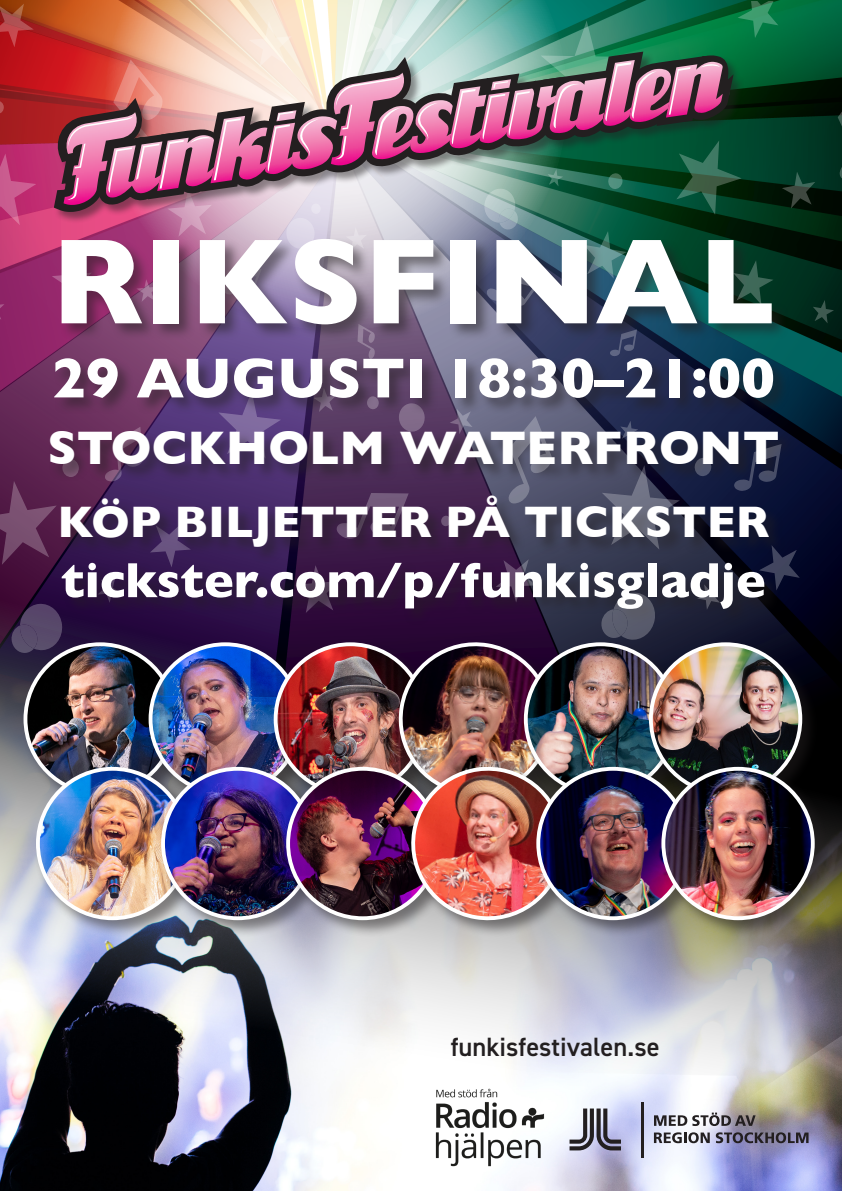
<style>
.page{position:relative;width:842px;height:1191px;background:#fff}
.page>*{position:absolute;margin:0;border:0;box-sizing:border-box;transform-origin:0 0}
.t1{font:700 123px "Gill Sans";color:#fff}
.t2{font:700 57px "Gill Sans";color:#fff}
.t3{font:700 50px "Gill Sans";color:#fff}
.t4{font:700 48px "Gill Sans";color:#fff}
.t5{font:700 45px "Gill Sans";color:#fff}
.t6{font:600 26.5px "DIN2014";color:#231f20}
</style>
<div class="page">
<img style="left:0;top:0;width:842px;height:660px">
<svg style="left:0;top:151px;width:40px;height:78px;background:#c53c7a"></svg>
<svg style="left:0;top:2px;width:35px;height:47px;background:#ac3126"></svg>
<svg style="left:0;top:295px;width:6px;height:26px"></svg>
<svg style="left:0;top:100px;width:4px;height:14px"></svg>
<svg style="left:0;top:441px;width:49px;height:125px;background:#602c55"></svg>
<svg style="left:10px;top:602px;width:54px;height:52px;background:#4a3658"></svg>
<img style="left:0;top:660px;width:842px;height:531px">
<div style="left:49px;top:237px;width:746px;height:389px;background:#231f20;opacity:.51"></div>
<svg style="left:569px;top:1108px;width:52px;height:42px"></svg>
<hr style="left:642px;top:1101px;width:2px;height:56px;background:#231f20">
<svg style="left:654px;top:1112px;width:102px;height:14px"></svg>
<svg style="left:654px;top:1132px;width:56px;height:11px"></svg>
<svg style="left:716px;top:1132px;width:92px;height:11px"></svg>
<img style="left:428px;top:1085px;width:120px;height:85px">
<svg style="left:494px;top:554px;width:47px;height:51px;background:#3d294a"></svg>
<svg style="left:756px;top:544px;width:48px;height:50px;background:#131733"></svg>
<svg style="left:695px;top:583px;width:27px;height:28px"></svg>
<svg style="left:448px;top:408px;width:27px;height:28px"></svg>
<svg style="left:618px;top:419px;width:21px;height:22px"></svg>
<svg style="left:594px;top:459px;width:91px;height:96px;background:#3f4157"></svg>
<svg style="left:733px;top:437px;width:49px;height:59px;background:#1f2643"></svg>
<svg style="left:500px;top:413px;width:59px;height:95px;background:#5f6177"></svg>
<svg style="left:693px;top:456px;width:20px;height:21px"></svg>
<svg style="left:599px;top:589px;width:59px;height:51px;background:#464859"></svg>
<svg style="left:440px;top:515px;width:11px;height:12px"></svg>
<img style="left:50px;top:1px;width:792px;height:359px">
<div style="left:22px;top:640px;width:172px;height:173px;background:#231f20;opacity:.5"></div>
<img style="left:25px;top:644px;width:150px;height:149px;border-radius:75px">
<div style="left:147px;top:640px;width:172px;height:173px;background:#231f20;opacity:.5"></div>
<img style="left:151px;top:644px;width:149px;height:149px;border-radius:75px">
<div style="left:272px;top:640px;width:172px;height:173px;background:#231f20;opacity:.5"></div>
<img style="left:276px;top:644px;width:149px;height:149px;border-radius:75px">
<img style="left:526px;top:644px;width:149px;height:149px;border-radius:75px">
<div style="left:647px;top:640px;width:173px;height:173px;background:#231f20;opacity:.5"></div>
<img style="left:651px;top:644px;width:149px;height:149px;border-radius:75px">
<div style="left:649px;top:642px;width:153px;height:153px;border:4px solid #fff;border-radius:50%"></div>
<div style="left:34px;top:765px;width:173px;height:172px;background:#231f20;opacity:.5"></div>
<img style="left:38px;top:769px;width:149px;height:149px;border-radius:75px">
<div style="left:36px;top:767px;width:153px;height:153px;border:4px solid #fff;border-radius:50%"></div>
<div style="left:159px;top:765px;width:173px;height:172px;background:#231f20;opacity:.5"></div>
<img style="left:163px;top:769px;width:149px;height:149px;border-radius:75px">
<div style="left:161px;top:767px;width:153px;height:153px;border:4px solid #fff;border-radius:50%"></div>
<div style="left:284px;top:765px;width:173px;height:172px;background:#231f20;opacity:.5"></div>
<img style="left:288px;top:769px;width:149px;height:149px;border-radius:75px">
<div style="left:286px;top:767px;width:153px;height:153px;border:4px solid #fff;border-radius:50%"></div>
<div style="left:409px;top:765px;width:173px;height:172px;background:#231f20;opacity:.5"></div>
<img style="left:390px;top:634px;width:183px;height:290px">
<div style="left:535px;top:765px;width:172px;height:172px;background:#231f20;opacity:.5"></div>
<img style="left:538px;top:769px;width:150px;height:149px;border-radius:75px">
<div style="left:536px;top:767px;width:154px;height:153px;border:4px solid #fff;border-radius:50%"></div>
<div style="left:660px;top:765px;width:172px;height:172px;background:#231f20;opacity:.5"></div>
<img style="left:663px;top:769px;width:150px;height:149px;border-radius:75px">
<div style="left:661px;top:767px;width:154px;height:153px;border:4px solid #fff;border-radius:50%"></div>
<p class="t1" style="left:51px;top:184px;width:726px">RIKSFINAL</p>
<p class="t2" style="left:52px;top:333px;width:725px">29 AUGUSTI 18:30–21:00</p>
<p class="t4" style="left:47px;top:410px;width:734px">STOCKHOLM WATERFRONT</p>
<p class="t5" style="left:57px;top:486px;width:714px">KÖP BILJETTER PÅ TICKSTER</p>
<p class="t3" style="left:61px;top:540px;width:706px">tickster.com/p/funkisgladje</p>
<p class="t6" style="left:451px;top:1029px;width:210px">funkisfestivalen.se</p>
</div>
